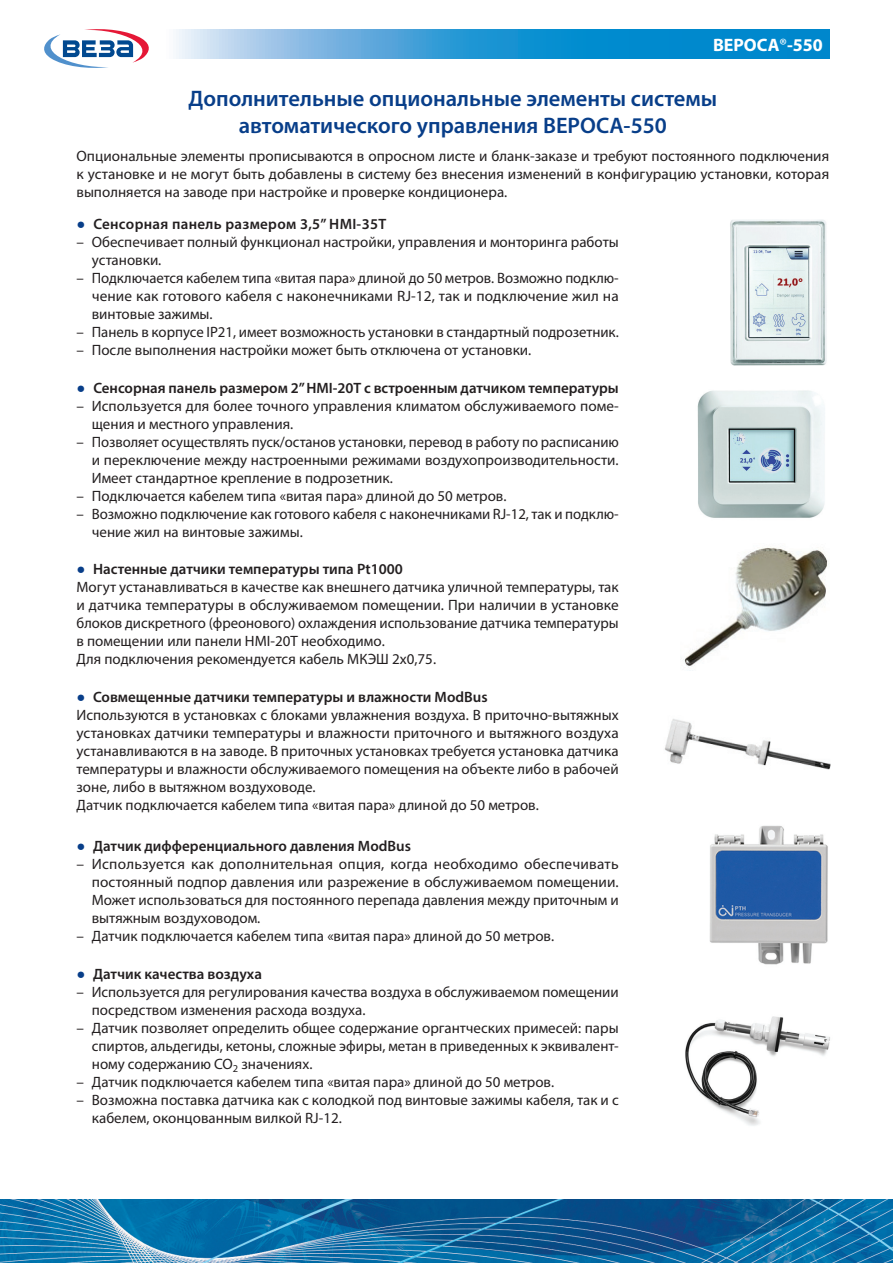
<style>
.page{position:relative;width:893px;height:1263px;background:#fff}
.page>*{position:absolute;margin:0;border:0;box-sizing:border-box;transform-origin:0 0}
.t1{font:600 22.5px/27px "Myriad Pro";color:#083e89;text-align:center}
.t2{font:700 18px "Myriad Pro";color:#fff}
.t3{font:15px/18px "Myriad Pro";color:#231f20}
.t4{font:600 15px "Myriad Pro";color:#231f20}
.t5{font:600 15px "Myriad Pro";letter-spacing:.02em;color:#231f20}
.s1{font-weight:400}
</style>
<div class="page">
<svg style="left:176px;top:30px;width:653px;height:28px;background:#3ca0d8"></svg>
<svg style="left:44px;top:29px;width:105px;height:39px"></svg>
<img style="left:0;top:1200px;width:893px;height:63px">
<img style="left:697px;top:390px;width:128px;height:128px">
<img style="left:684px;top:547px;width:144px;height:119px">
<img style="left:664px;top:719px;width:167px;height:51px">
<img style="left:730px;top:220px;width:97px;height:146px">
<img style="left:709px;top:825px;width:119px;height:140px">
<img style="left:685px;top:1016px;width:145px;height:110px">
<p class="t2" style="left:713px;top:34px;width:111px">ВЕРОСА<span class="s1">®</span>-550</p>
<h1 class="t1" style="left:189px;top:85px;width:530px">Дополнительные опциональные элементы системы автоматического управления ВЕРОСА-550</h1>
<p class="t3" style="left:76px;top:147px;width:754px;text-align:justify">Опциональные элементы прописываются в опросном листе и бланк-заказе и требуют постоянного подключения к установке и не могут быть добавлены в систему без внесения изменений в конфигурацию установки, которая выполняется на заводе при настройке и проверке кондиционера.</p>
<p class="t5" style="left:93px;top:215px;width:294px">Сенсорная панель размером 3,5” HMI-35T</p>
<p class="t3" style="left:92px;top:233px;width:528px;text-indent:-15px">– Обеспечивает полный функционал настройки, управления и монторинга работы установки.</p>
<p class="t3" style="left:92px;top:269px;width:528px;text-align:justify;text-indent:-15px">– Подключается кабелем типа «витая пара» длиной до 50 метров. Возможно подклю&shy;чение как готового кабеля с наконечниками RJ-12, так и подключение жил на винтовые зажимы.</p>
<p class="t3" style="left:76px;top:323px;width:544px">– Панель в корпусе IP21, имеет возможность установки в стандартный подрозетник.</p>
<p class="t3" style="left:76px;top:341px;width:456px">– После выполнения настройки может быть отключена от установки.</p>
<p class="t4" style="left:93px;top:379px;width:527px">Сенсорная панель размером 2” HMI-20Т с встроенным датчиком температуры</p>
<p class="t3" style="left:92px;top:397px;width:528px;text-indent:-15px">– Используется для более точного управления климатом обслуживаемого поме&shy;щения и местного управления.</p>
<p class="t3" style="left:92px;top:433px;width:528px;text-align:justify;text-indent:-15px">– Позволяет осуществлять пуск/останов установки, перевод в работу по расписанию и переключение между настроенными режимами воздухопроизводительности.<br>Имеет стандартное крепление в подрозетник.</p>
<p class="t3" style="left:76px;top:487px;width:431px">– Подключается кабелем типа «витая пара» длиной до 50 метров.</p>
<p class="t3" style="left:92px;top:505px;width:528px;text-indent:-15px">– Возможно подключение как готового кабеля с наконечниками RJ-12, так и подклю&shy;чение жил на винтовые зажимы.</p>
<p class="t4" style="left:93px;top:560px;width:311px">Настенные датчики температуры типа Pt1000</p>
<p class="t3" style="left:76px;top:578px;width:544px">Могут устанавливаться в качестве как внешнего датчика уличной температуры, так и датчика температуры в обслуживаемом помещении. При наличии в установке блоков дискретного (фреонового) охлаждения использование датчика температуры в помещении или панели HMI-20T необходимо.<br>Для подключения рекомендуется кабель МКЭШ 2х0,75.</p>
<p class="t4" style="left:93px;top:688px;width:396px">Совмещенные датчики температуры и влажности ModBus</p>
<p class="t3" style="left:76px;top:706px;width:544px">Используются в установках с блоками увлажнения воздуха. В приточно-вытяжных установках датчики температуры и влажности приточного и вытяжного воздуха устанавливаются в на заводе. В приточных установках требуется установка датчика температуры и влажности обслуживаемого помещения на объекте либо в рабочей зоне, либо в вытяжном воздуховоде.<br>Датчик подключается кабелем типа «витая пара» длиной до 50 метров.</p>
<p class="t4" style="left:93px;top:838px;width:319px">Датчик дифференциального давления ModBus</p>
<p class="t3" style="left:92px;top:855px;width:528px;text-align:justify;text-indent:-15px">– Используется как дополнительная опция, когда необходимо обеспечивать постоянный подпор давления или разрежение в обслуживаемом помещении.<br>Может использоваться для постоянного перепада давления между приточным и вытяжным воздуховодом.</p>
<p class="t3" style="left:76px;top:927px;width:479px">– Датчик подключается кабелем типа «витая пара» длиной до 50 метров.</p>
<p class="t4" style="left:93px;top:965px;width:170px">Датчик качества воздуха</p>
<p class="t3" style="left:92px;top:983px;width:528px;text-indent:-15px">– Используется для регулирования качества воздуха в обслуживаемом помещении посредством изменения расхода воздуха.</p>
<p class="t3" style="left:92px;top:1019px;width:528px;text-align:justify;text-indent:-15px">– Датчик позволяет определить общее содержание органтческих примесей: пары спиртов, альдегиды, кетоны, сложные эфиры, метан в приведенных к эквивалент&shy;ному содержанию CO<sub>2</sub> значениях.</p>
<p class="t3" style="left:76px;top:1073px;width:479px">– Датчик подключается кабелем типа «витая пара» длиной до 50 метров.</p>
<p class="t3" style="left:92px;top:1091px;width:528px;text-indent:-15px">– Возможна поставка датчика как с колодкой под винтовые зажимы кабеля, так и с кабелем, оконцованным вилкой RJ-12.</p>
</div>
